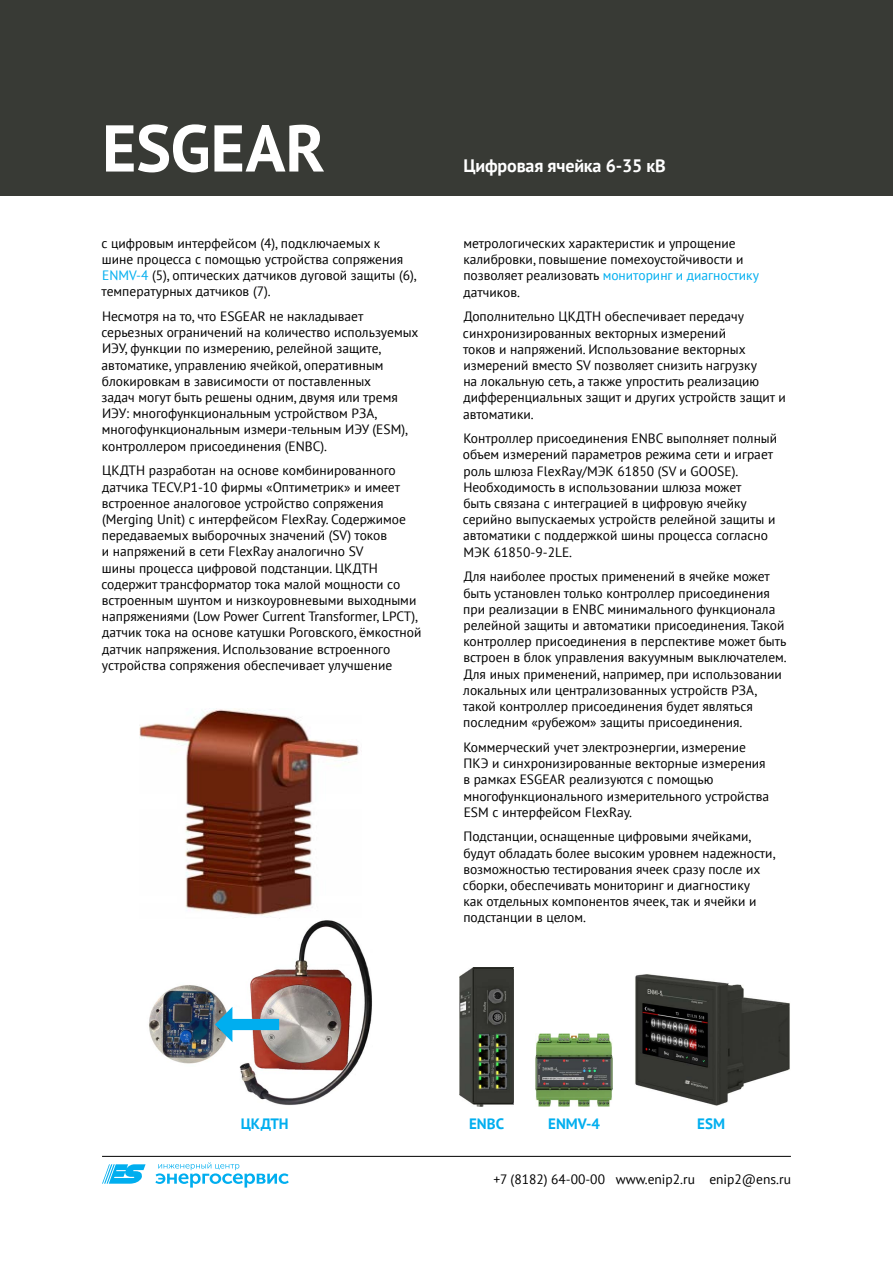
<style>
.page{position:relative;width:893px;height:1263px;background:#fff}
.page>*{position:absolute;margin:0;border:0;box-sizing:border-box;transform-origin:0 0}
.t1{font:700 66px "PT Sans";color:#fff}
.t2{font:700 18px "PT Sans";letter-spacing:-.01em;color:#fff}
.t3{font:700 15px "PT Sans";color:#00aeef}
.t4{font:13.5px/16.2px "PT Sans";color:#000}
.s1{color:#00aeef}
</style>
<div class="page">
<div style="left:0;top:0;width:893px;height:196px;background:#383a35"></div>
<svg style="left:155px;top:1162px;width:134px;height:25px"></svg>
<svg style="left:102px;top:1164px;width:44px;height:20px"></svg>
<hr style="left:102px;top:1156px;width:689px;height:1px;background:#000">
<img style="left:140px;top:708px;width:219px;height:210px">
<img style="left:635px;top:974px;width:155px;height:132px">
<img style="left:459px;top:968px;width:54px;height:138px">
<img style="left:535px;top:1034px;width:78px;height:72px">
<img style="left:239px;top:918px;width:133px;height:187px">
<img style="left:149px;top:985px;width:76px;height:79px">
<svg style="left:215px;top:1007px;width:64px;height:35px"></svg>
<h1 class="t1" style="left:102px;top:105px;width:225px">ESGEAR</h1>
<p class="t4" style="left:101px;top:235px;width:317px">с цифровым интерфейсом (4), подключаемых к<br>шине процесса с помощью устройства сопряжения <span class="s1">ENMV-4</span> (5), оптических датчиков дуговой защиты (6), температурных датчиков (7).</p>
<p class="t4" style="left:101px;top:308px;width:319px">Несмотря на то, что ESGEAR не накладывает серьезных ограничений на количество используемых ИЭУ, функции по измерению, релейной защите, автоматике, управлению ячейкой, оперативным блокировкам в зависимости от поставленных<br>задач могут быть решены одним, двумя или тремя ИЭУ: многофункциональным устройством РЗА, многофункциональным измери-тельным ИЭУ (ESM), контроллером присоединения (ENBC).</p>
<p class="t4" style="left:101px;top:462px;width:318px">ЦКДТН разработан на основе комбинированного датчика TECV.P1-10 фирмы «Оптиметрик» и имеет встроенное аналоговое устройство сопряжения (Merging Unit) с интерфейсом FlexRay. Содержимое передаваемых выборочных значений (SV) токов<br>и напряжений в сети FlexRay аналогично SV<br>шины процесса цифровой подстанции. ЦКДТН содержит трансформатор тока малой мощности со встроенным шунтом и низкоуровневыми выходными напряжениями (Low Power Current Transformer, LPCT), датчик тока на основе катушки Роговского, ёмкостной датчик напряжения. Использование встроенного устройства сопряжения обеспечивает улучшение</p>
<h2 class="t2" style="left:463px;top:153px;width:204px">Цифровая ячейка 6-35 кВ</h2>
<p class="t4" style="left:463px;top:235px;width:297px">метрологических характеристик и упрощение калибровки, повышение помехоустойчивости и позволяет реализовать <span class="s1">мониторинг и диагностику </span>датчиков.</p>
<p class="t4" style="left:463px;top:308px;width:324px">Дополнительно ЦКДТН обеспечивает передачу синхронизированных векторных измерений<br>токов и напряжений. Использование векторных измерений вместо SV позволяет снизить нагрузку<br>на локальную сеть, а также упростить реализацию дифференциальных защит и других устройств защит и автоматики.</p>
<p class="t4" style="left:463px;top:430px;width:316px">Контроллер присоединения ENBC выполняет полный объем измерений параметров режима сети и играет роль шлюза FlexRay/МЭК 61850 (SV и GOOSE).<br>Необходимость в использовании шлюза может<br>быть связана с интеграцией в цифровую ячейку серийно выпускаемых устройств релейной защиты и автоматики с поддержкой шины процесса согласно МЭК 61850-9-2LE.</p>
<p class="t4" style="left:463px;top:568px;width:325px">Для наиболее простых применений в ячейке может быть установлен только контроллер присоединения при реализации в ENBC минимального функционала релейной защиты и автоматики присоединения. Такой контроллер присоединения в перспективе может быть встроен в блок управления вакуумным выключателем.<br>Для иных применений, например, при использовании локальных или централизованных устройств РЗА, такой контроллер присоединения будет являться последним «рубежом» защиты присоединения.</p>
<p class="t4" style="left:463px;top:739px;width:307px">Коммерческий учет электроэнергии, измерение ПКЭ и синхронизированные векторные измерения в рамках ESGEAR реализуются с помощью многофункционального измерительного устройства ESM с интерфейсом FlexRay.</p>
<p class="t4" style="left:463px;top:828px;width:314px">Подстанции, оснащенные цифровыми ячейками, будут обладать более высоким уровнем надежности, возможностью тестирования ячеек сразу после их сборки, обеспечивать мониторинг и диагностику<br>как отдельных компонентов ячеек, так и ячейки и подстанции в целом.</p>
<p class="t3" style="left:241px;top:1114px;width:50px">ЦКДТН</p>
<p class="t3" style="left:469px;top:1114px;width:36px">ENBC</p>
<p class="t3" style="left:548px;top:1114px;width:53px">ENМV-4</p>
<p class="t3" style="left:697px;top:1114px;width:29px">ESM</p>
<p class="t4" style="left:493px;top:1171px;width:299px">+7 (8182) 64-00-00 www.enip2.ru enip2@ens.ru</p>
</div>
